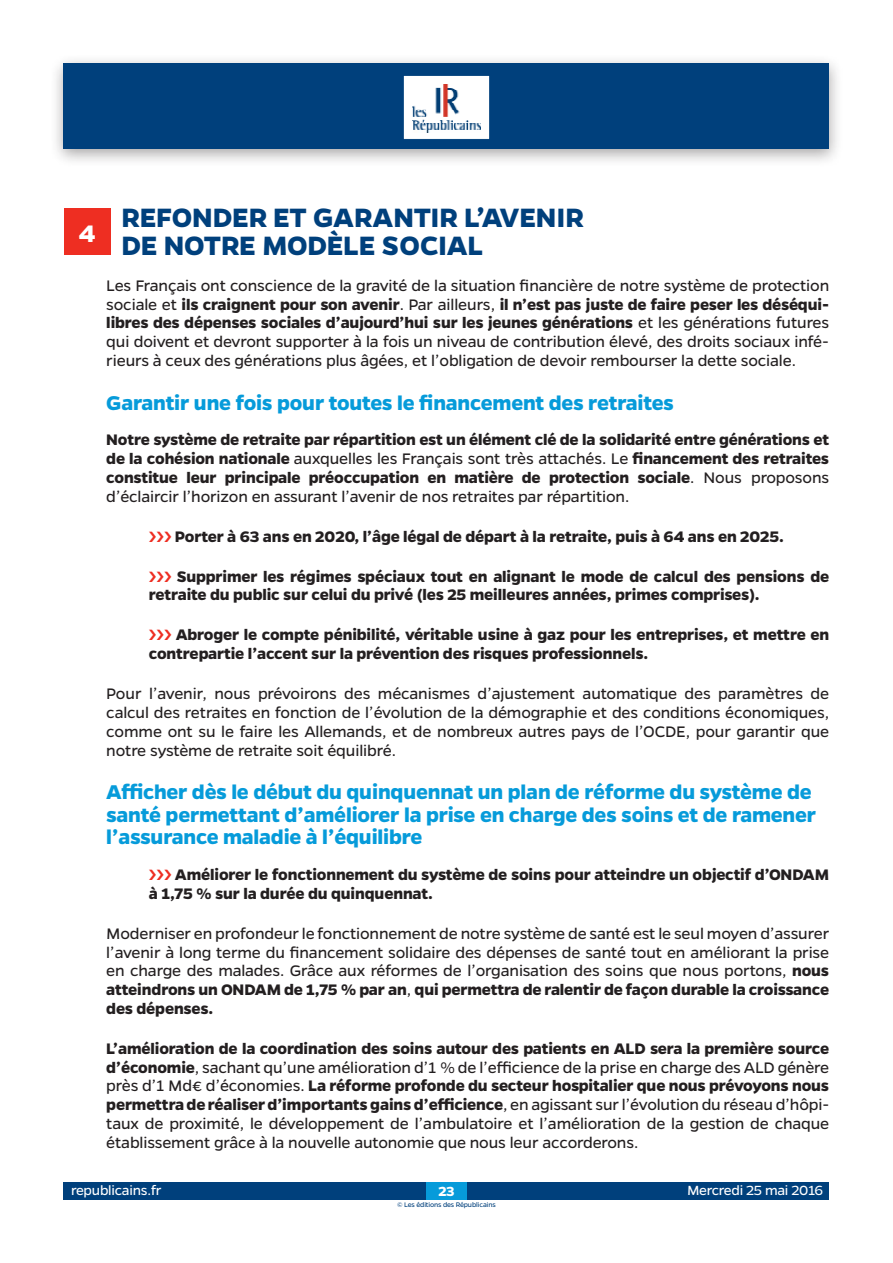
<style>
.page{position:relative;width:893px;height:1263px;background:#fff}
.page>*{position:absolute;margin:0;border:0;box-sizing:border-box;transform-origin:0 0}
.t1{font:700 30px/28.5px "Gentona";letter-spacing:-.005em;color:#00407c}
.t2{font:700 27px "Gentona";color:#fff}
.t3{font:700 22.5px/22.5px "Gentona";letter-spacing:-.01em;color:#069bda}
.t4{font:17.25px/18.8px "Gentona";letter-spacing:-.01em;color:#231f20;text-align:justify}
.t5{font:700 17.25px/18.8px "Gentona";letter-spacing:-.01em;color:#231f20}
.t6{font:15px "Gentona";letter-spacing:-.015em;color:#fff}
.t7{font:700 15px "Gentona";color:#fff}
.t8{font:7.5px "Gentona";letter-spacing:-.015em;color:#00407c}
.s1{font-weight:700}
.s2{font-weight:400}
</style>
<div class="page">
<div style="left:49px;top:54px;width:794px;height:113px;background:#231f20;opacity:.4"></div>
<div style="left:64px;top:64px;width:765px;height:85px;background:#00407c"></div>
<div style="left:64px;top:1182px;width:765px;height:17px;background:#00407c"></div>
<div style="left:403px;top:75px;width:87px;height:64px;background:#fff"></div>
<img style="left:412px;top:84px;width:69px;height:48px">
<div style="left:403px;top:75px;width:87px;height:65px;border:1px solid #00407c"></div>
<div style="left:426px;top:1182px;width:41px;height:17px;background:#069bda"></div>
<div style="left:64px;top:208px;width:47px;height:47px;background:#ee2e22"></div>
<h2 class="t2" style="left:79px;top:218px;width:18px">4</h2>
<h1 class="t1" style="left:121px;top:202px;width:464px">REFONDER ET GARANTIR L’AVENIR<br>DE NOTRE MODÈLE SOCIAL</h1>
<p class="t4" style="left:106px;top:276px;width:724px">Les Français ont conscience de la gravité de la situation financière de notre système de protection sociale et <span class="s1">ils craignent pour son avenir</span>. Par ailleurs, <span class="s1">il n’est pas juste de faire peser les déséqui&shy;libres des dépenses sociales d’aujourd’hui sur les jeunes générations</span> et les générations futures qui doivent et devront supporter à la fois un niveau de contribution élevé, des droits sociaux infé&shy;rieurs à ceux des générations plus âgées, et l’obligation de devoir rembourser la dette sociale.</p>
<h3 class="t3" style="left:106px;top:391px;width:569px">Garantir une fois pour toutes le financement des retraites</h3>
<p class="t5" style="left:106px;top:430px;width:724px;text-align:justify">Notre système de retraite par répartition est un élément clé de la solidarité entre générations et de la cohésion nationale <span class="s2">auxquelles les Français sont très attachés. Le</span> financement des retraites constitue leur principale préoccupation en matière de protection sociale<span class="s2">. Nous proposons d’éclaircir l’horizon en assurant l’avenir de nos retraites par répartition.</span></p>
<p class="t5" style="left:175px;top:527px;width:611px">Porter à 63 ans en 2020, l’âge légal de départ à la retraite, puis à 64 ans en 2025.</p>
<p class="t5" style="left:149px;top:567px;width:682px;text-indent:28px">Supprimer les régimes spéciaux tout en alignant le mode de calcul des pensions de retraite du public sur celui du privé (les 25 meilleures années, primes comprises).</p>
<p class="t5" style="left:149px;top:625px;width:682px;text-indent:27px">Abroger le compte pénibilité, véritable usine à gaz pour les entreprises, et mettre en contrepartie l’accent sur la prévention des risques professionnels.</p>
<p class="t4" style="left:106px;top:684px;width:724px">Pour l’avenir, nous prévoirons des mécanismes d’ajustement automatique des paramètres de calcul des retraites en fonction de l’évolution de la démographie et des conditions économiques, comme ont su le faire les Allemands, et de nombreux autres pays de l’OCDE, pour garantir que notre système de retraite soit équilibré.</p>
<h3 class="t3" style="left:106px;top:781px;width:711px">Afficher dès le début du quinquennat un plan de réforme du système de santé permettant d’améliorer la prise en charge des soins et de ramener l’assurance maladie à l’équilibre</h3>
<p class="t5" style="left:149px;top:865px;width:682px;text-indent:26px">Améliorer le fonctionnement du système de soins pour atteindre un objectif d’ONDAM à 1,75 % sur la durée du quinquennat.</p>
<p class="t4" style="left:106px;top:924px;width:724px">Moderniser en profondeur le fonctionnement de notre système de santé est le seul moyen d’assurer l’avenir à long terme du financement solidaire des dépenses de santé tout en améliorant la prise en charge des malades. Grâce aux réformes de l’organisation des soins que nous portons, <span class="s1">nous atteindrons un ONDAM de 1,75 % par an</span>, <span class="s1">qui permettra de ralentir de façon durable la croissance des dépenses.</span></p>
<p class="t4" style="left:106px;top:1039px;width:724px;text-align:left"><span class="s1">L’amélioration de la coordination des soins autour des patients en ALD sera la première source d’économie</span>, sachant qu’une amélioration d’1 % de l’efficience de la prise en charge des ALD génère près d’1 Md€ d’économies. <span class="s1">La réforme profonde du secteur hospitalier que nous prévoyons nous permettra de réaliser d’importants gains d’efficience</span>, en agissant sur l’évolution du réseau d’hôpi&shy;taux de proximité, le développement de l’ambulatoire et l’amélioration de la gestion de chaque établissement grâce à la nouvelle autonomie que nous leur accorderons.</p>
<p class="t6" style="left:71px;top:1182px;width:92px">republicains.fr</p>
<p class="t6" style="left:687px;top:1182px;width:137px">Mercredi 25 mai 2016</p>
<p class="t8" style="left:397px;top:1201px;width:100px">© Les éditions des Républicains</p>
<p class="t7" style="left:438px;top:1183px;width:18px">23</p>
</div>
